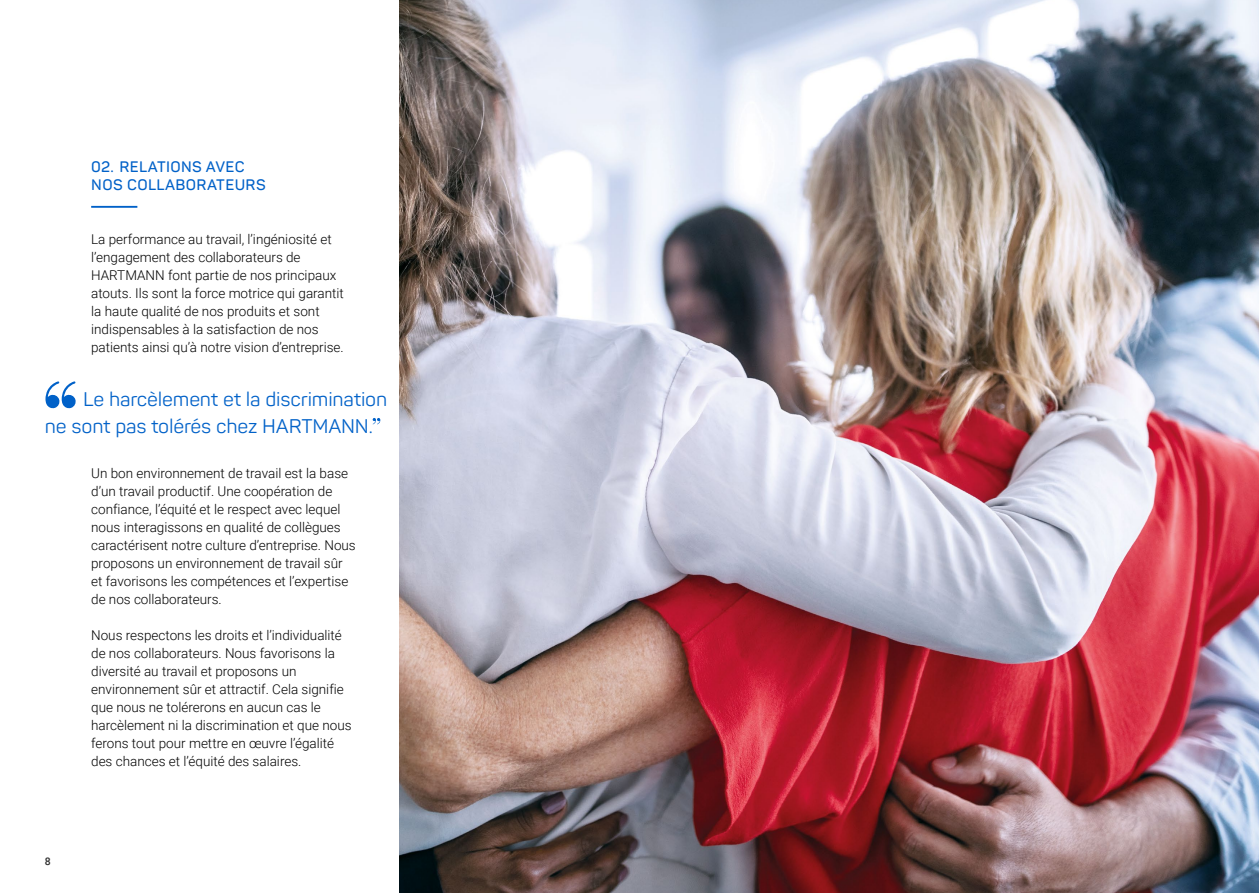
<style>
.page{position:relative;width:1259px;height:893px;background:#fff}
.page>*{position:absolute;margin:0;border:0;box-sizing:border-box;transform-origin:0 0}
.t1{font:19.5px/27px "Panton";letter-spacing:-.01em;color:#0061c8}
.t2{font:600 15px/18px "Panton";letter-spacing:.025em;color:#0061c8}
.t3{font:300 13.5px/18px "Roboto";color:#000}
.t4{font:500 10.5px "Roboto";color:#2f2f2f}
</style>
<div class="page">
<img style="left:400px;top:0;width:859px;height:893px">
<hr style="left:91px;top:206px;width:46px;height:2px;background:#0061c8">
<svg style="left:372px;top:418px;width:8px;height:6px"></svg>
<svg style="left:45px;top:381px;width:31px;height:27px"></svg>
<p class="t2" style="left:91px;top:157px;width:176px">02. RELATIONS AVEC<br>NOS COLLABORATEURS</p>
<p class="t3" style="left:91px;top:229px;width:254px">La performance au travail, l’ingéniosité et l’engagement des collaborateurs de HARTMANN font partie de nos principaux atouts. Ils sont la force motrice qui garantit la haute qualité de nos produits et sont indispensables à la satisfaction de nos patients ainsi qu’à notre vision d’entreprise.</p>
<h1 class="t1" style="left:45px;top:385px;width:344px;text-indent:38px">Le harcèlement et la discrimination ne sont pas tolérés chez HARTMANN.</h1>
<p class="t4" style="left:45px;top:854px;width:7px">8</p>
<p class="t3" style="left:91px;top:463px;width:266px">Un bon environnement de travail est la base d’un travail productif. Une coopération de confiance, l’équité et le respect avec lequel nous interagissons en qualité de collègues caractérisent notre culture d’entreprise. Nous proposons un environnement de travail sûr et favorisons les compétences et l’expertise de nos collaborateurs.</p>
<p class="t3" style="left:91px;top:625px;width:262px">Nous respectons les droits et l’individualité de nos collaborateurs. Nous favorisons la diversité au travail et proposons un environnement sûr et attractif. Cela signifie que nous ne tolérerons en aucun cas le harcèlement ni la discrimination et que nous ferons tout pour mettre en œuvre l’égalité des chances et l’équité des salaires.</p>
</div>
